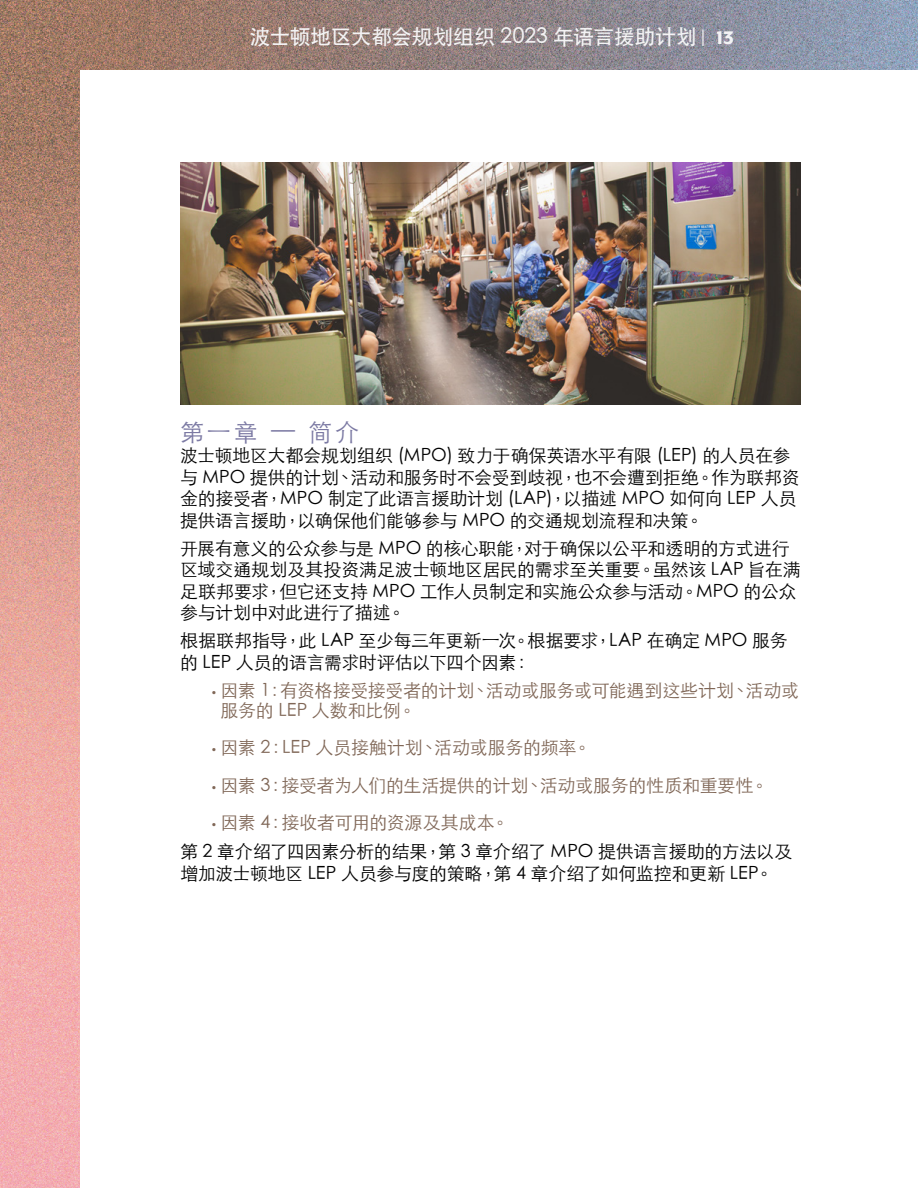
<style>
.page{position:relative;width:918px;height:1188px;background:#fff}
.page>*{position:absolute;margin:0;border:0;box-sizing:border-box;transform-origin:0 0}
.Body_Header_1{font:300 24px "ST Heiti TC";color:#7b79a3}
.t1{font:500 21px "ST Heiti TC";letter-spacing:-.025em;color:#f3f3f4}
.Paragraph_Style_1{font:300 18px/21.6px "ST Heiti TC";letter-spacing:-.015em;color:#000}
.t2{font:300 18px/19.5px "ST Heiti TC";letter-spacing:-.015em;color:#806757}
.s1{font-family:"Mr Eaves San OT";font-weight:800}
.s2{font-family:"Mr Eaves San OT";font-weight:700}
</style>
<div class="page">
<img style="left:0;top:0;width:79px;height:1188px">
<img style="left:79px;top:0;width:839px;height:69px">
<img style="left:180px;top:162px;width:621px;height:243px">
<p class="t1" style="left:250px;top:24px;width:486px">波士顿地区大都会规划组织 2023 年语言援助计划 <span class="s1">| 13</span></p>
<p class="Body_Header_1" style="left:180px;top:411px;width:181px">第一章 — 简介</p>
<p class="Paragraph_Style_1" style="left:180px;top:443px;width:621px">波士顿地区大都会规划组织 (MPO) 致力于确保英语水平有限 (LEP) 的人员在参与 MPO 提供的计划、活动和服务时不会受到歧视，也不会遭到拒绝。作为联邦资金的接受者，MPO 制定了此语言援助计划 (LAP)，以描述 MPO 如何向 LEP 人员提供语言援助，以确保他们能够参与 MPO 的交通规划流程和决策。</p>
<p class="Paragraph_Style_1" style="left:180px;top:535px;width:622px">开展有意义的公众参与是 MPO 的核心职能，对于确保以公平和透明的方式进行区域交通规划及其投资满足波士顿地区居民的需求至关重要。虽然该 LAP 旨在满足联邦要求，但它还支持 MPO 工作人员制定和实施公众参与活动。MPO 的公众参与计划中对此进行了描述。</p>
<p class="Paragraph_Style_1" style="left:180px;top:628px;width:609px">根据联邦指导，此 LAP 至少每三年更新一次。根据要求，LAP 在确定 MPO 服务的 LEP 人员的语言需求时评估以下四个因素：</p>
<p class="t2" style="left:220px;top:679px;width:580px;text-indent:-9px"><span class="s2">•</span> 因素 1：有资格接受接受者的计划、活动或服务或可能遇到这些计划、活动或服务的 LEP 人数和比例。</p>
<p class="t2" style="left:212px;top:736px;width:381px"><span class="s2">•</span> 因素 2：LEP 人员接触计划、活动或服务的频率。</p>
<p class="t2" style="left:212px;top:773px;width:558px"><span class="s2">•</span> 因素 3：接受者为人们的生活提供的计划、活动或服务的性质和重要性。</p>
<p class="t2" style="left:212px;top:811px;width:299px"><span class="s2">•</span> 因素 4：接收者可用的资源及其成本。</p>
<p class="Paragraph_Style_1" style="left:180px;top:839px;width:614px">第 2 章介绍了四因素分析的结果，第 3 章介绍了 MPO 提供语言援助的方法以及增加波士顿地区 LEP 人员参与度的策略，第 4 章介绍了如何监控和更新 LEP。</p>
</div>
